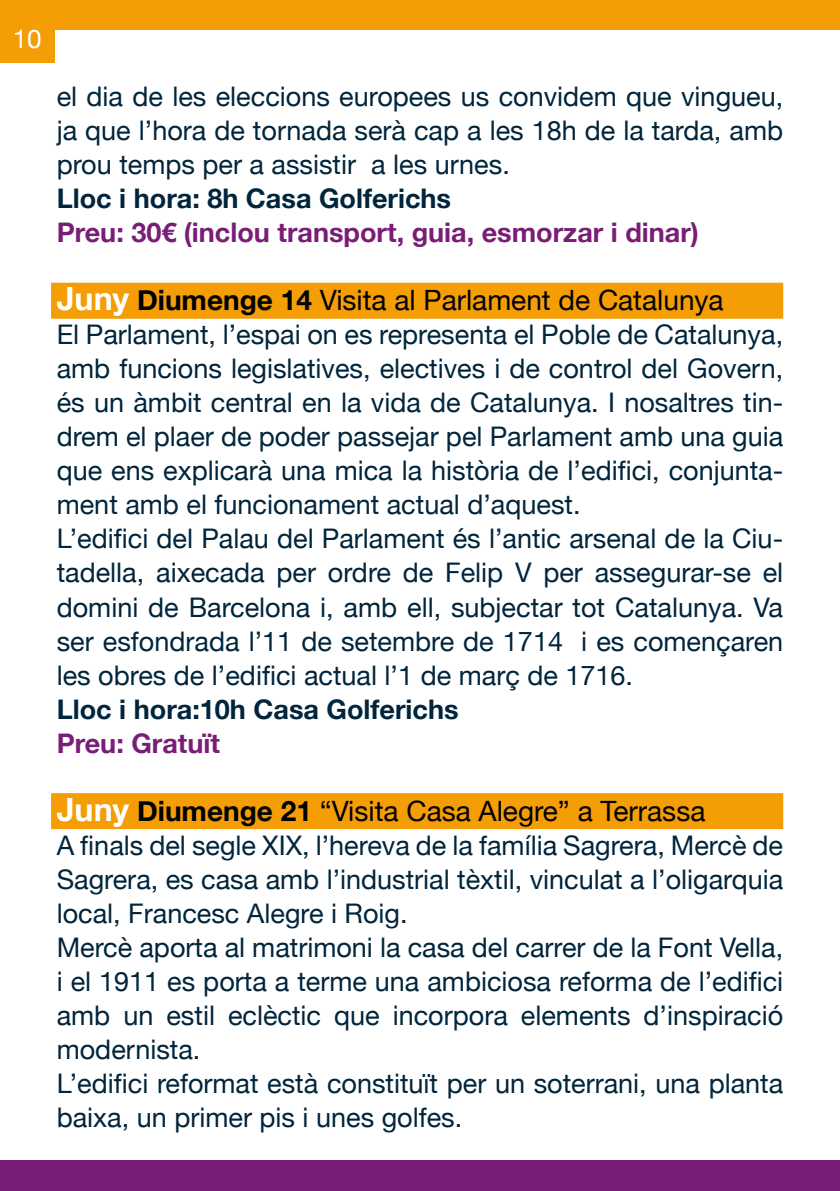
<style>
.page{position:relative;width:840px;height:1191px;background:#fff}
.page>*{position:absolute;margin:0;border:0;box-sizing:border-box;transform-origin:0 0}
.t1{font:28px "Helvetica Neue";color:#000}
.t2{font:27px/34px "Helvetica Neue";color:#00253c}
.t3{font:700 27px "Helvetica Neue";color:#791e77}
.t4{font:700 27px "Helvetica Neue";color:#00253c}
.t5{font:26px "Helvetica Neue";color:#fff}
.s1{font-weight:700;font-size:32px;color:#fff}
.s2{font-weight:700}
</style>
<div class="page">
<div style="left:0;top:0;width:839px;height:29px;background:#f49d05"></div>
<div style="left:0;top:1161px;width:839px;height:30px;background:#791e77"></div>
<div style="left:0;top:9px;width:55px;height:53px;background:#f49d05"></div>
<div style="left:51px;top:283px;width:731px;height:36px;background:#f49d05"></div>
<div style="left:51px;top:793px;width:731px;height:36px;background:#f49d05"></div>
<p class="t5" style="left:13px;top:23px;width:30px">10</p>
<p class="t2" style="left:57px;top:79px;width:727px;text-align:justify">el dia de les eleccions europees us convidem que vingueu, ja que l’hora de tornada serà cap a les 18h de la tarda, amb prou temps per a assistir a les urnes.</p>
<p class="t4" style="left:57px;top:182px;width:395px">Lloc i hora: 8h Casa Golferichs</p>
<p class="t3" style="left:57px;top:216px;width:643px">Preu: 30€ (inclou transport, guia, esmorzar i dinar)</p>
<p class="t1" style="left:57px;top:283px;width:668px"><span class="s1">Juny</span> <span class="s2">Diumenge 14</span> Visita al Parlament de Catalunya</p>
<p class="t2" style="left:57px;top:317px;width:727px">El Parlament, l’espai on es representa el Poble de Catalunya, amb funcions legislatives, electives i de control del Govern, és un àmbit central en la vida de Catalunya. I nosaltres tin&shy;drem el plaer de poder passejar pel Parlament amb una guia que ens explicarà una mica la història de l’edifici, conjunta&shy;ment amb el funcionament actual d’aquest.<br>L’edifici del Palau del Parlament és l’antic arsenal de la Ciu&shy;tadella, aixecada per ordre de Felip V per assegurar-se el domini de Barcelona i, amb ell, subjectar tot Catalunya. Va ser esfondrada l’11 de setembre de 1714 i es començaren les obres de l’edifici actual l’1 de març de 1716.</p>
<p class="t4" style="left:57px;top:692px;width:403px">Lloc i hora:10h Casa Golferichs</p>
<p class="t3" style="left:57px;top:726px;width:165px">Preu: Gratuït</p>
<p class="t1" style="left:57px;top:794px;width:649px"><span class="s1">Juny</span> <span class="s2">Diumenge 21</span> “Visita Casa Alegre” a Terrassa</p>
<p class="t2" style="left:57px;top:827px;width:727px">A finals del segle XIX, l’hereva de la família Sagrera, Mercè de Sagrera, es casa amb l’industrial tèxtil, vinculat a l’oligarquia local, Francesc Alegre i Roig.<br>Mercè aporta al matrimoni la casa del carrer de la Font Vella, i el 1911 es porta a terme una ambiciosa reforma de l’edifici amb un estil eclèctic que incorpora elements d’inspiració modernista.<br>L’edifici reformat està constituït per un soterrani, una planta baixa, un primer pis i unes golfes.</p>
</div>
